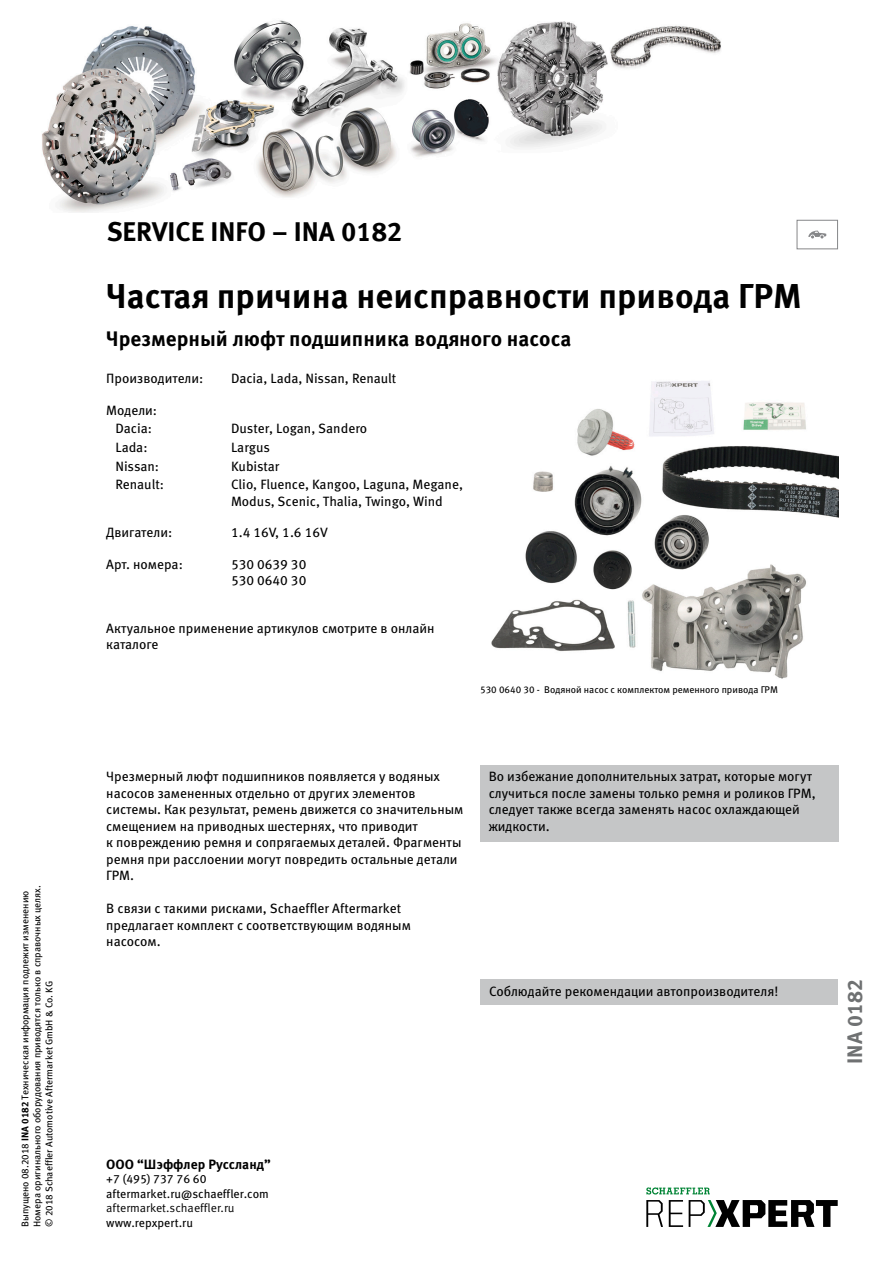
<style>
.page{position:relative;width:893px;height:1263px;background:#fff}
.page>*{position:absolute;margin:0;border:0;box-sizing:border-box;transform-origin:0 0}
.t1{font:700 34.5px "Meta Pro";color:#000}
.t2{font:700 27px "Meta Pro";color:#000}
.t3{font:700 21px "Meta Pro";color:#000}
.t4{font:700 21px "Meta Pro";color:#6f7172}
.t5{font:13.5px/16.5px "Meta Pro";color:#000}
.t6{font:700 13.5px "Meta Pro";color:#000}
.t7{font:12px/14.4px "Meta Pro";color:#000}
.t8{font:12px "Meta Pro Norm";color:#000}
.t9{font:9.75px/12px "Meta Pro";color:#000}
.s1{font-weight:700}
</style>
<div class="page">
<div style="left:480px;top:765px;width:359px;height:77px;background:#c5c6c7"></div>
<img style="left:491px;top:381px;width:348px;height:298px">
<div style="left:480px;top:980px;width:358px;height:25px;background:#c5c6c7"></div>
<div style="left:797px;top:220px;width:41px;height:29px;border:1px solid #868789"></div>
<svg style="left:808px;top:231px;width:18px;height:7px"></svg>
<img style="left:42px;top:20px;width:679px;height:193px">
<svg style="left:646px;top:1200px;width:17px;height:27px"></svg>
<svg style="left:669px;top:1200px;width:14px;height:27px"></svg>
<svg style="left:689px;top:1200px;width:149px;height:27px"></svg>
<svg style="left:646px;top:1187px;width:64px;height:7px"></svg>
<p class="t9" style="left:19px;top:1227px;width:343px;rotate:-90deg">Выпущено 08.2018 <span class="s1">INA 0182</span> Техническая информация подлежит изменению<br>Номера оригинального оборудования приводятся только в справочных целях. © 2018 Schaeffler Automotive Aftermarket GmbH &amp; Co. KG</p>
<h2 class="t2" style="left:107px;top:210px;width:297px">SERVICE INFO – INA 0182</h2>
<h1 class="t1" style="left:106px;top:269px;width:697px">Частая причина неисправности привода ГРМ</h1>
<h3 class="t3" style="left:106px;top:323px;width:467px">Чрезмерный люфт подшипника водяного насоса</h3>
<p class="t5" style="left:106px;top:369px;width:99px">Производители:</p>
<p class="t5" style="left:231px;top:369px;width:167px">Dacia, Lada, Nissan, Renault</p>
<p class="t5" style="left:106px;top:400px;width:52px;line-height:18.8px;text-align:center">Модели:<br>Dacia:</p>
<p class="t5" style="left:231px;top:419px;width:138px">Duster, Logan, Sandero</p>
<p class="t5" style="left:115px;top:438px;width:34px">Lada:</p>
<p class="t5" style="left:231px;top:438px;width:41px">Largus</p>
<p class="t5" style="left:115px;top:457px;width:45px">Nissan:</p>
<p class="t5" style="left:231px;top:457px;width:50px">Kubistar</p>
<p class="t5" style="left:115px;top:476px;width:50px">Renault:</p>
<p class="t5" style="left:231px;top:476px;width:234px">Clio, Fluence, Kangoo, Laguna, Megane,<br>Modus, Scenic, Thalia, Twingo, Wind</p>
<p class="t5" style="left:106px;top:523px;width:67px">Двигатели:</p>
<p class="t5" style="left:231px;top:523px;width:98px">1.4 16V, 1.6 16V</p>
<p class="t5" style="left:106px;top:555px;width:78px">Арт. номера:</p>
<p class="t5" style="left:231px;top:555px;width:77px">530 0639 30<br>530 0640 30</p>
<p class="t5" style="left:106px;top:619px;width:330px">Актуальное применение артикулов смотрите в онлайн каталоге</p>
<p class="t9" style="left:480px;top:683px;width:299px">530 0640 30 - Водяной насос с комплектом ременного привода ГРМ</p>
<p class="t5" style="left:106px;top:767px;width:359px">Чрезмерный люфт подшипников появляется у водяных насосов замененных отдельно от других элементов системы. Как результат, ремень движется со значительным смещением на приводных шестернях, что приводит<br>к повреждению ремня и сопрягаемых деталей. Фрагменты ремня при расслоении могут повредить остальные детали ГРМ.</p>
<p class="t5" style="left:106px;top:899px;width:306px">В связи с такими рисками, Schaeffler Aftermarket предлагает комплект с соответствующим водяным насосом.</p>
<p class="t5" style="left:489px;top:767px;width:329px">Во избежание дополнительных затрат, которые могут случиться после замены только ремня и роликов ГРМ, следует также всегда заменять насос охлаждающей жидкости.</p>
<p class="t5" style="left:489px;top:982px;width:291px">Соблюдайте рекомендации автопроизводителя!</p>
<h3 class="t4" style="left:838px;top:1064px;width:86px;rotate:-90deg">INA 0182</h3>
<p class="t6" style="left:106px;top:1154px;width:166px">ООО “Шэффлер Руссланд”</p>
<p class="t7" style="left:106px;top:1171px;width:164px">+7 (495) 737 76 60 aftermarket.ru@schaeffler.com</p>
<p class="t8" style="left:106px;top:1199px;width:130px">aftermarket.schaeffler.ru</p>
<p class="t7" style="left:106px;top:1214px;width:88px">www.repxpert.ru</p>
</div>
